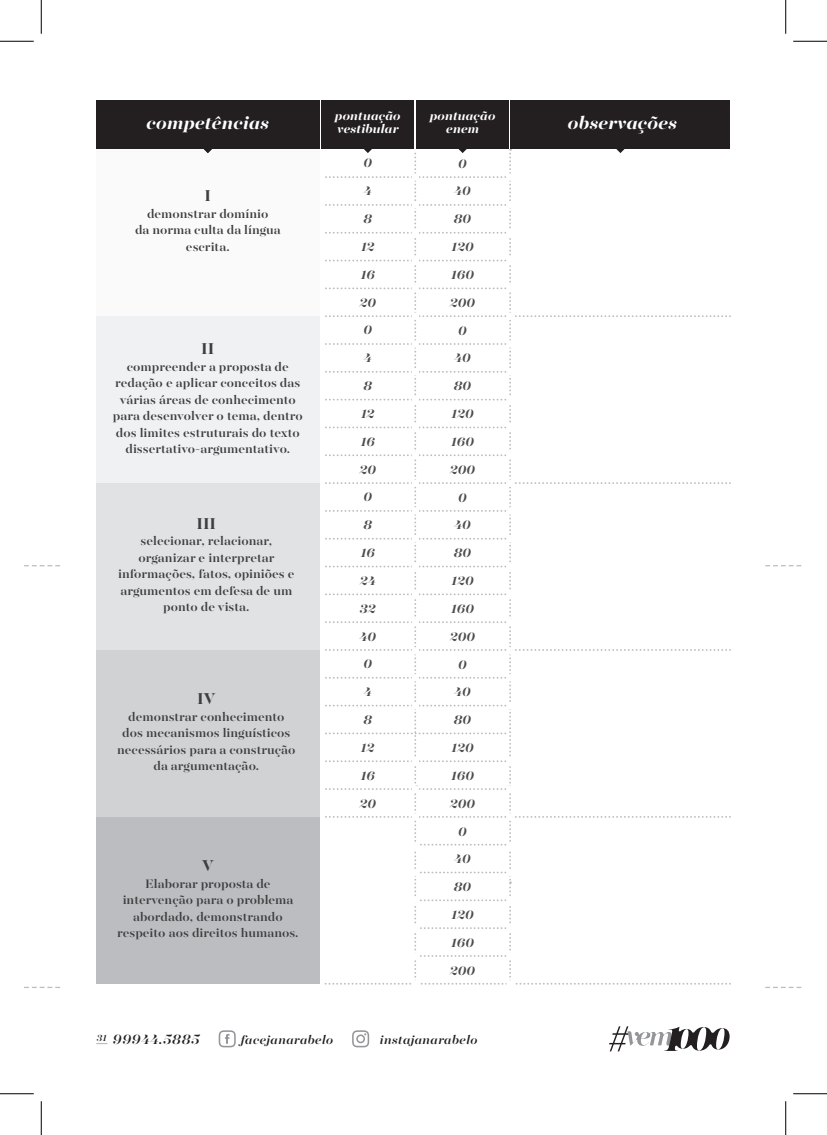
<style>
.page{position:relative;width:827px;height:1135px;background:#fff}
.page>*{position:absolute;margin:0;border:0;box-sizing:border-box;transform-origin:0 0}
.t1{font:italic 700 20px "Majesti Banner";color:#fff}
.t2{font:700 17.5px "Majesti Banner";color:#3e3e3f}
.t3{font:italic 500 15px "Majesti Banner";letter-spacing:.04em;color:#231f20}
.t4{font:500 13.75px/16.5px "Majesti Banner";color:#3e3e3f;text-align:center}
.t5{font:italic 700 13.75px/27.9px "Majesti Banner";color:#4b4c4d;text-align:center}
.t6{font:italic 700 13.75px/13px "Majesti Banner";color:#fff}
.t7{font:italic 500 13.75px "Majesti Banner";letter-spacing:.02em;color:#231f20}
</style>
<div class="page">
<div style="left:96px;top:316px;width:223px;height:167px;background:#f0f1f2"></div>
<div style="left:96px;top:149px;width:223px;height:167px;background:#fafafa"></div>
<div style="left:96px;top:817px;width:223px;height:167px;background:#bcbdc0"></div>
<div style="left:96px;top:650px;width:223px;height:167px;background:#d1d2d4"></div>
<div style="left:96px;top:483px;width:223px;height:167px;background:#e1e2e4"></div>
<svg style="left:324px;top:148px;width:406px;height:837px"></svg>
<div style="left:411px;top:173px;width:8px;height:8px;background:#fff;border-radius:50%"></div>
<div style="left:506px;top:173px;width:8px;height:8px;background:#fff;border-radius:50%"></div>
<div style="left:411px;top:201px;width:8px;height:8px;background:#fff;border-radius:50%"></div>
<div style="left:506px;top:201px;width:8px;height:8px;background:#fff;border-radius:50%"></div>
<div style="left:411px;top:229px;width:8px;height:7px;background:#fff;border-radius:50%"></div>
<div style="left:506px;top:229px;width:8px;height:7px;background:#fff;border-radius:50%"></div>
<div style="left:411px;top:257px;width:8px;height:7px;background:#fff;border-radius:50%"></div>
<div style="left:506px;top:257px;width:8px;height:7px;background:#fff;border-radius:50%"></div>
<div style="left:411px;top:285px;width:8px;height:7px;background:#fff;border-radius:50%"></div>
<div style="left:506px;top:285px;width:8px;height:7px;background:#fff;border-radius:50%"></div>
<div style="left:411px;top:313px;width:8px;height:7px;background:#fff;border-radius:50%"></div>
<div style="left:506px;top:313px;width:8px;height:7px;background:#fff;border-radius:50%"></div>
<div style="left:411px;top:340px;width:8px;height:8px;background:#fff;border-radius:50%"></div>
<div style="left:506px;top:340px;width:8px;height:8px;background:#fff;border-radius:50%"></div>
<div style="left:411px;top:368px;width:8px;height:7px;background:#fff;border-radius:50%"></div>
<div style="left:506px;top:368px;width:8px;height:7px;background:#fff;border-radius:50%"></div>
<div style="left:411px;top:396px;width:8px;height:7px;background:#fff;border-radius:50%"></div>
<div style="left:506px;top:396px;width:8px;height:7px;background:#fff;border-radius:50%"></div>
<div style="left:411px;top:424px;width:8px;height:7px;background:#fff;border-radius:50%"></div>
<div style="left:506px;top:424px;width:8px;height:7px;background:#fff;border-radius:50%"></div>
<div style="left:411px;top:452px;width:8px;height:7px;background:#fff;border-radius:50%"></div>
<div style="left:506px;top:452px;width:8px;height:7px;background:#fff;border-radius:50%"></div>
<div style="left:411px;top:479px;width:8px;height:8px;background:#fff;border-radius:50%"></div>
<div style="left:506px;top:479px;width:8px;height:8px;background:#fff;border-radius:50%"></div>
<div style="left:411px;top:507px;width:8px;height:8px;background:#fff;border-radius:50%"></div>
<div style="left:506px;top:507px;width:8px;height:8px;background:#fff;border-radius:50%"></div>
<div style="left:411px;top:535px;width:8px;height:7px;background:#fff;border-radius:50%"></div>
<div style="left:506px;top:535px;width:8px;height:7px;background:#fff;border-radius:50%"></div>
<div style="left:411px;top:563px;width:8px;height:7px;background:#fff;border-radius:50%"></div>
<div style="left:506px;top:563px;width:8px;height:7px;background:#fff;border-radius:50%"></div>
<div style="left:411px;top:591px;width:8px;height:7px;background:#fff;border-radius:50%"></div>
<div style="left:506px;top:591px;width:8px;height:7px;background:#fff;border-radius:50%"></div>
<div style="left:411px;top:618px;width:8px;height:8px;background:#fff;border-radius:50%"></div>
<div style="left:506px;top:618px;width:8px;height:8px;background:#fff;border-radius:50%"></div>
<div style="left:411px;top:647px;width:8px;height:8px;background:#fff;border-radius:50%"></div>
<div style="left:506px;top:647px;width:8px;height:8px;background:#fff;border-radius:50%"></div>
<div style="left:411px;top:674px;width:8px;height:7px;background:#fff;border-radius:50%"></div>
<div style="left:506px;top:674px;width:8px;height:7px;background:#fff;border-radius:50%"></div>
<div style="left:411px;top:702px;width:8px;height:7px;background:#fff;border-radius:50%"></div>
<div style="left:506px;top:702px;width:8px;height:7px;background:#fff;border-radius:50%"></div>
<div style="left:411px;top:757px;width:8px;height:8px;background:#fff;border-radius:50%"></div>
<div style="left:506px;top:757px;width:8px;height:8px;background:#fff;border-radius:50%"></div>
<div style="left:411px;top:785px;width:8px;height:8px;background:#fff;border-radius:50%"></div>
<div style="left:506px;top:785px;width:8px;height:8px;background:#fff;border-radius:50%"></div>
<div style="left:411px;top:813px;width:8px;height:7px;background:#fff;border-radius:50%"></div>
<div style="left:506px;top:813px;width:8px;height:7px;background:#fff;border-radius:50%"></div>
<div style="left:411px;top:844px;width:8px;height:7px;background:#fff;border-radius:50%"></div>
<div style="left:506px;top:844px;width:8px;height:7px;background:#fff;border-radius:50%"></div>
<div style="left:411px;top:869px;width:8px;height:7px;background:#fff;border-radius:50%"></div>
<div style="left:506px;top:869px;width:8px;height:7px;background:#fff;border-radius:50%"></div>
<div style="left:411px;top:897px;width:8px;height:7px;background:#fff;border-radius:50%"></div>
<div style="left:506px;top:897px;width:8px;height:7px;background:#fff;border-radius:50%"></div>
<div style="left:411px;top:924px;width:8px;height:8px;background:#fff;border-radius:50%"></div>
<div style="left:506px;top:924px;width:8px;height:8px;background:#fff;border-radius:50%"></div>
<div style="left:411px;top:952px;width:8px;height:8px;background:#fff;border-radius:50%"></div>
<div style="left:506px;top:952px;width:8px;height:8px;background:#fff;border-radius:50%"></div>
<div style="left:411px;top:980px;width:8px;height:7px;background:#fff;border-radius:50%"></div>
<div style="left:506px;top:980px;width:8px;height:7px;background:#fff;border-radius:50%"></div>
<svg style="left:203px;top:149px;width:9px;height:4px"></svg>
<div style="left:96px;top:100px;width:223px;height:49px;background:#231f20"></div>
<div style="left:511px;top:100px;width:219px;height:49px;background:#231f20"></div>
<div style="left:321px;top:100px;width:93px;height:49px;background:#231f20"></div>
<div style="left:416px;top:100px;width:93px;height:49px;background:#231f20"></div>
<svg style="left:609px;top:1026px;width:120px;height:25px"></svg>
<svg style="left:352px;top:1030px;width:17px;height:17px"></svg>
<svg style="left:219px;top:1030px;width:17px;height:17px"></svg>
<svg style="left:24px;top:565px;width:36px;height:1px"></svg>
<svg style="left:24px;top:987px;width:36px;height:1px"></svg>
<svg style="left:765px;top:565px;width:37px;height:1px"></svg>
<svg style="left:765px;top:987px;width:37px;height:1px"></svg>
<hr style="left:0;top:41px;width:34px;height:1px;background:#000">
<hr style="left:793px;top:41px;width:34px;height:1px;background:#000">
<hr style="left:0;top:1093px;width:34px;height:1px;background:#000">
<hr style="left:793px;top:1093px;width:34px;height:1px;background:#000">
<hr style="left:41px;top:0;width:1px;height:34px;background:#000">
<hr style="left:41px;top:1101px;width:1px;height:34px;background:#000">
<hr style="left:785px;top:0;width:1px;height:34px;background:#000">
<hr style="left:785px;top:1101px;width:1px;height:34px;background:#000">
<h1 class="t1" style="left:146px;top:110px;width:124px">competências</h1>
<p class="t6" style="left:335px;top:110px;width:67px">pontuação vestibular</p>
<p class="t6" style="left:430px;top:110px;width:67px;text-align:center">pontuação enem</p>
<h1 class="t1" style="left:568px;top:110px;width:111px">observações</h1>
<p class="t2" style="left:204px;top:184px;width:8px">I</p>
<p class="t4" style="left:135px;top:206px;width:147px">demonstrar domínio<br>da norma culta da língua escrita.</p>
<p class="t2" style="left:201px;top:338px;width:15px">II</p>
<p class="t4" style="left:113px;top:359px;width:191px">compreender a proposta de redação e aplicar conceitos das várias áreas de conhecimento para desenvolver o tema, dentro dos limites estruturais do texto dissertativo-argumentativo.</p>
<p class="t2" style="left:196px;top:512px;width:21px">III</p>
<p class="t4" style="left:118px;top:534px;width:178px">selecionar, relacionar, organizar e interpretar informações, fatos, opiniões e argumentos em defesa de um ponto de vista.</p>
<p class="t2" style="left:197px;top:687px;width:20px">IV</p>
<p class="t4" style="left:117px;top:709px;width:180px">demonstrar conhecimento dos mecanismos linguísticos necessários para a construção da argumentação.</p>
<p class="t2" style="left:202px;top:854px;width:13px">V</p>
<p class="t4" style="left:117px;top:876px;width:183px">Elaborar proposta de intervenção para o problema abordado, demonstrando respeito aos direitos humanos.</p>
<p class="t5" style="left:359px;top:150px;width:18px">0<br>4<br>8<br>12<br>16<br>20<br>0<br>4<br>8<br>12<br>16<br>20<br>0<br>8<br>16<br>24<br>32<br>40<br>0<br>4<br>8<br>12<br>16<br>20</p>
<p class="t5" style="left:450px;top:150px;width:27px">0<br>40<br>80<br>120<br>160<br>200<br>0<br>40<br>80<br>120<br>160<br>200<br>0<br>40<br>80<br>120<br>160<br>200<br>0<br>40<br>80<br>120<br>160<br>200<br>0<br>40<br>80<br>120<br>160<br>200</p>
<p class="t3" style="left:97px;top:1030px;width:104px"><sup>31</sup> 99944.5885</p>
<p class="t7" style="left:241px;top:1031px;width:94px">facejanarabelo</p>
<p class="t7" style="left:380px;top:1031px;width:99px">instajanarabelo</p>
</div>
